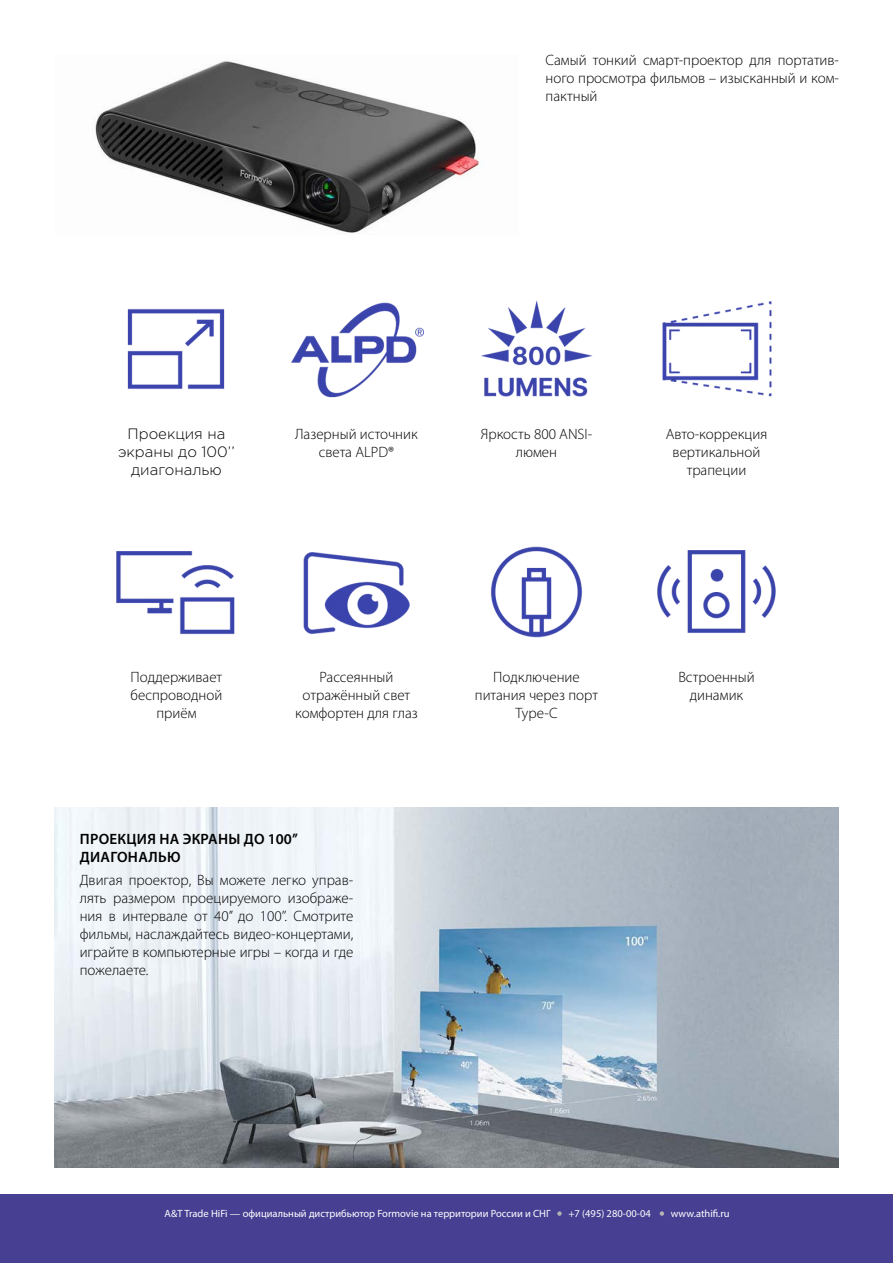
<style>
.page{position:relative;width:893px;height:1263px;background:#fff}
.page>*{position:absolute;margin:0;border:0;box-sizing:border-box;transform-origin:0 0}
.t1{font:300 15px/18px "Myriad Pro";color:#000;text-align:center}
.t2{font:300 15px/18px "Gotham Pro";color:#000;text-align:center}
.t3{font:600 15px/18px "Myriad Pro";letter-spacing:.02em;color:#000}
.t4{font:10.5px "Myriad Pro";color:#fff}
</style>
<div class="page">
<div style="left:0;top:1195px;width:893px;height:68px;background:#463f92"></div>
<svg style="left:557px;top:1211px;width:5px;height:5px"></svg>
<svg style="left:660px;top:1211px;width:4px;height:5px"></svg>
<img style="left:95px;top:61px;width:386px;height:172px">
<img style="left:127px;top:309px;width:98px;height:80px">
<img style="left:662px;top:301px;width:110px;height:96px">
<img style="left:116px;top:551px;width:119px;height:84px">
<img style="left:303px;top:552px;width:107px;height:82px">
<img style="left:491px;top:546px;width:91px;height:92px">
<img style="left:657px;top:550px;width:119px;height:83px">
<img style="left:481px;top:300px;width:112px;height:97px">
<img style="left:291px;top:302px;width:132px;height:96px">
<img style="left:54px;top:807px;width:785px;height:360px">
<p class="t1" style="left:546px;top:51px;width:295px;text-align:justify">Самый тонкий смарт-проектор для портатив&shy;ного просмотра фильмов – изысканный и ком&shy;пактный</p>
<p class="t2" style="left:118px;top:425px;width:118px">Проекция на экраны до 100’’ диагональю</p>
<p class="t1" style="left:295px;top:425px;width:124px">Лазерный источник света ALPD®</p>
<p class="t1" style="left:481px;top:425px;width:113px">Яркость 800 ANSI&shy;люмен</p>
<p class="t1" style="left:666px;top:425px;width:103px">Авто-коррекция вертикальной трапеции</p>
<p class="t1" style="left:131px;top:667px;width:93px">Поддерживает беспроводной приём</p>
<p class="t1" style="left:295px;top:667px;width:124px">Рассеянный отражённый свет комфортен для глаз</p>
<p class="t3" style="left:80px;top:830px;width:220px">ПРОЕКЦИЯ НА ЭКРАНЫ ДО 100’’<br>ДИАГОНАЛЬЮ</p>
<p class="t1" style="left:80px;top:870px;width:275px;text-align:justify">Двигая проектор, Вы можете легко управ&shy;лять размером проецируемого изображе&shy;ния в интервале от 40’’ до 100’’. Смотрите фильмы, наслаждайтесь видео-концертами, играйте в компьютерные игры – когда и где пожелаете.</p>
<p class="t1" style="left:475px;top:667px;width:125px">Подключение питания через порт<br>Type-C</p>
<p class="t1" style="left:678px;top:667px;width:78px">Встроенный динамик</p>
<p class="t4" style="left:165px;top:1207px;width:387px">A&amp;T Trade HiFi — официальный дистрибьютор Formovie на территории России и СНГ</p>
<p class="t4" style="left:568px;top:1207px;width:84px">+7 (495) 280-00-04</p>
<p class="t4" style="left:671px;top:1207px;width:60px">www.athifi.ru</p>
</div>
